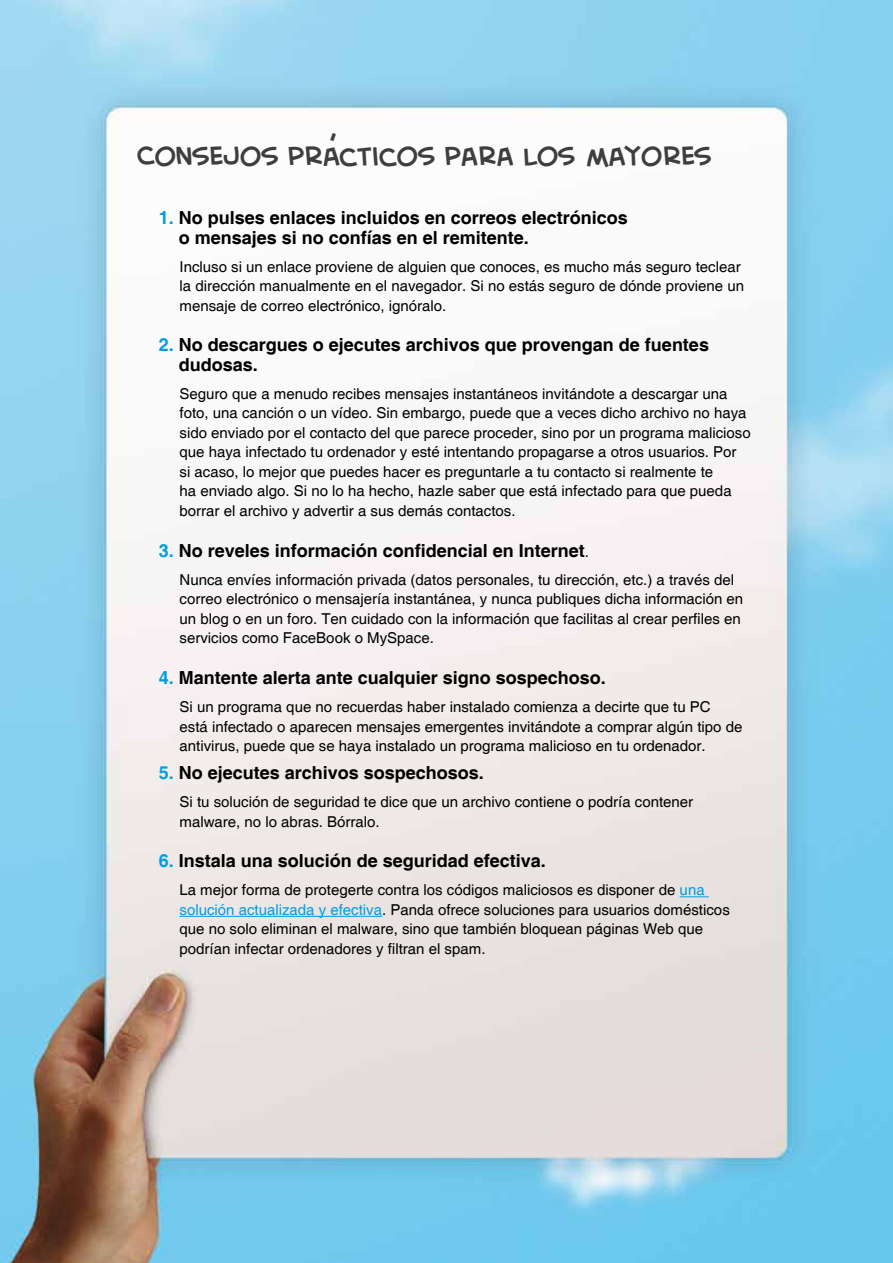
<style>
.page{position:relative;width:893px;height:1263px;background:#fff}
.page>*{position:absolute;margin:0;border:0;box-sizing:border-box;transform-origin:0 0}
.t1{font:30px "Creative Block BB";color:#3e3d40}
.t2{font:700 18px/19.5px "Helvetica";color:#000}
.t3{font:15px/19.5px "Helvetica";color:#000}
.s1{color:#009ee0}
.s2{font-weight:400;font-size:15px}
</style>
<div class="page">
<img style="left:0;top:0;width:893px;height:1263px">
<svg style="left:680px;top:896px;width:29px;height:1px"></svg>
<hr style="left:179px;top:916px;width:203px;height:1px;background:#009ee0">
<svg style="left:330px;top:133px;width:6px;height:9px"></svg>
<h1 class="t1" style="left:137px;top:143px;width:575px">CONSEJOS PRACTICOS PARA LOS MAYORES</h1>
<p class="t2" style="left:179px;top:209px;width:451px;text-indent:-20px"><span class="s1">1.</span> No pulses enlaces incluidos en correos electrónicos o mensajes si no confías en el remitente.</p>
<p class="t3" style="left:180px;top:257px;width:566px">Incluso si un enlace proviene de alguien que conoces, es mucho más seguro teclear la dirección manualmente en el navegador. Si no estás seguro de dónde proviene un mensaje de correo electrónico, ignóralo.</p>
<p class="t2" style="left:179px;top:336px;width:532px;text-indent:-20px"><span class="s1">2.</span> No descargues o ejecutes archivos que provengan de fuentes dudosas.</p>
<p class="t3" style="left:180px;top:384px;width:573px">Seguro que a menudo recibes mensajes instantáneos invitándote a descargar una foto, una canción o un vídeo. Sin embargo, puede que a veces dicho archivo no haya sido enviado por el contacto del que parece proceder, sino por un programa malicioso que haya infectado tu ordenador y esté intentando propagarse a otros usuarios. Por si acaso, lo mejor que puedes hacer es preguntarle a tu contacto si realmente te<br>ha enviado algo. Si no lo ha hecho, hazle saber que está infectado para que pueda borrar el archivo y advertir a sus demás contactos.</p>
<p class="t2" style="left:159px;top:541px;width:432px"><span class="s1">3.</span> No reveles información confidencial en Internet<span class="s2">.</span></p>
<p class="t3" style="left:180px;top:570px;width:565px">Nunca envíes información privada (datos personales, tu dirección, etc.) a través del correo electrónico o mensajería instantánea, y nunca publiques dicha información en un blog o en un foro. Ten cuidado con la información que facilitas al crear perfiles en servicios como FaceBook o MySpace.</p>
<p class="t2" style="left:159px;top:669px;width:449px"><span class="s1">4.</span> Mantente alerta ante cualquier signo sospechoso.</p>
<p class="t3" style="left:180px;top:697px;width:564px">Si un programa que no recuerdas haber instalado comienza a decirte que tu PC está infectado o aparecen mensajes emergentes invitándote a comprar algún tipo de antivirus, puede que se haya instalado un programa malicioso en tu ordenador.</p>
<p class="t2" style="left:159px;top:764px;width:327px"><span class="s1">5.</span> No ejecutes archivos sospechosos.</p>
<p class="t3" style="left:180px;top:792px;width:515px">Si tu solución de seguridad te dice que un archivo contiene o podría contener malware, no lo abras. Bórralo.</p>
<p class="t2" style="left:159px;top:852px;width:389px"><span class="s1">6.</span> Instala una solución de seguridad efectiva.</p>
<p class="t3" style="left:179px;top:881px;width:552px">La mejor forma de protegerte contra los códigos maliciosos es disponer de <span class="s1">una solución actualizada y efectiva</span>. Panda ofrece soluciones para usuarios domésticos que no solo eliminan el malware, sino que también bloquean páginas Web que podrían infectar ordenadores y filtran el spam.</p>
</div>
